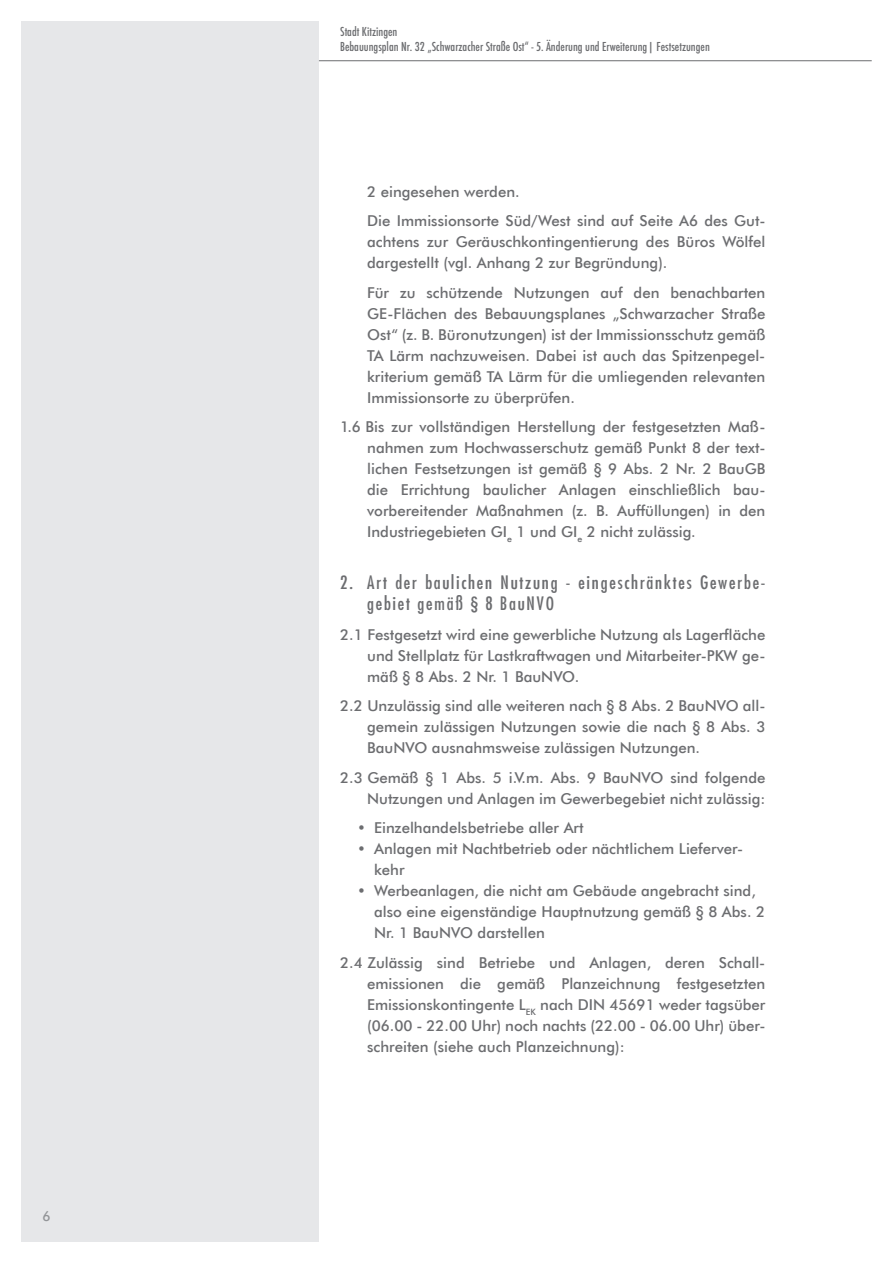
<style>
.page{position:relative;width:893px;height:1263px;background:#fff}
.page>*{position:absolute;margin:0;border:0;box-sizing:border-box;transform-origin:0 0}
.t1{font:condensed 18px/21.6px "Futura";letter-spacing:.1em;color:#6c6d70}
.t2{font:500 15px/21px "Futura BT";color:#6c6d70;text-align:justify}
.t3{font:500 13.5px "Futura BT";color:#939598}
.t4{font:500 condensed 12px/14.4px "Futura";color:#6c6d70}
</style>
<div class="page">
<div style="left:21px;top:21px;width:298px;height:1221px;background:#e6e7e9"></div>
<hr style="left:319px;top:60px;width:553px;height:1px;background:#6c6d70">
<p class="t3" style="left:43px;top:1207px;width:10px">6</p>
<p class="t4" style="left:340px;top:25px;width:371px">Stadt Kitzingen<br>Bebauungsplan Nr. 32 „Schwarzacher Straße Ost“ - 5. Änderung und Erweiterung| Festsetzungen</p>
<p class="t2" style="left:367px;top:177px;width:400px;line-height:29.5px">2 eingesehen werden.<br>Die Immissionsorte Süd/West sind auf Seite A6 des Gut-</p>
<p class="t2" style="left:367px;top:231px;width:400px">achtens zur Geräuschkontingentierung des Büros Wölfel dargestellt (vgl. Anhang 2 zur Begründung).</p>
<p class="t2" style="left:367px;top:282px;width:400px">Für zu schützende Nutzungen auf den benachbarten GE-Flächen des Bebauungsplanes „Schwarzacher Straße Ost“ (z. B. Büronutzungen) ist der Immissionsschutz gemäß TA Lärm nachzuweisen. Dabei ist auch das Spitzenpegel&shy;kriterium gemäß TA Lärm für die umliegenden relevanten Immissionsorte zu überprüfen.</p>
<p class="t2" style="left:367px;top:416px;width:400px;text-indent:-27px">1.6 Bis zur vollständigen Herstellung der festgesetzten Maß&shy;nahmen zum Hochwasserschutz gemäß Punkt 8 der text&shy;lichen Festsetzungen ist gemäß § 9 Abs. 2 Nr. 2 BauGB die Errichtung baulicher Anlagen einschließlich bau&shy;vorbereitender Maßnahmen (z. B. Auffüllungen) in den Industriegebieten GI<sub>e</sub> 1 und GI<sub>e</sub> 2 nicht zulässig.</p>
<p class="t1" style="left:367px;top:571px;width:400px;text-indent:-27px">2. Art der baulichen Nutzung - eingeschränktes Gewerbe&shy;gebiet gemäß § 8 BauNVO</p>
<p class="t2" style="left:367px;top:624px;width:400px;text-indent:-27px">2.1 Festgesetzt wird eine gewerbliche Nutzung als Lagerfläche und Stellplatz für Lastkraftwagen und Mitarbeiter-PKW ge&shy;mäß § 8 Abs. 2 Nr. 1 BauNVO.</p>
<p class="t2" style="left:367px;top:695px;width:400px;text-indent:-27px">2.2 Unzulässig sind alle weiteren nach § 8 Abs. 2 BauNVO all&shy;gemein zulässigen Nutzungen sowie die nach § 8 Abs. 3<br>BauNVO ausnahmsweise zulässigen Nutzungen.</p>
<p class="t2" style="left:340px;top:767px;width:427px;text-align:right">2.3 Gemäß § 1 Abs. 5 i.V.m. Abs. 9 BauNVO sind folgende<br>Nutzungen und Anlagen im Gewerbegebiet nicht zulässig:</p>
<p class="t2" style="left:357px;top:817px;width:228px">• Einzelhandelsbetriebe aller Art</p>
<p class="t2" style="left:374px;top:838px;width:370px;text-indent:-17px">• Anlagen mit Nachtbetrieb oder nächtlichem Lieferver&shy;kehr</p>
<p class="t2" style="left:374px;top:880px;width:392px;text-align:left;text-indent:-17px">• Werbeanlagen, die nicht am Gebäude angebracht sind, also eine eigenständige Hauptnutzung gemäß § 8 Abs. 2<br>Nr. 1 BauNVO darstellen</p>
<p class="t2" style="left:367px;top:952px;width:400px;text-indent:-27px">2.4 Zulässig sind Betriebe und Anlagen, deren Schall&shy;emissionen die gemäß Planzeichnung festgesetzten Emissionskontingente L<sub>EK</sub> nach DIN 45691 weder tagsüber (06.00 - 22.00 Uhr) noch nachts (22.00 - 06.00 Uhr) über&shy;schreiten (siehe auch Planzeichnung):</p>
</div>
